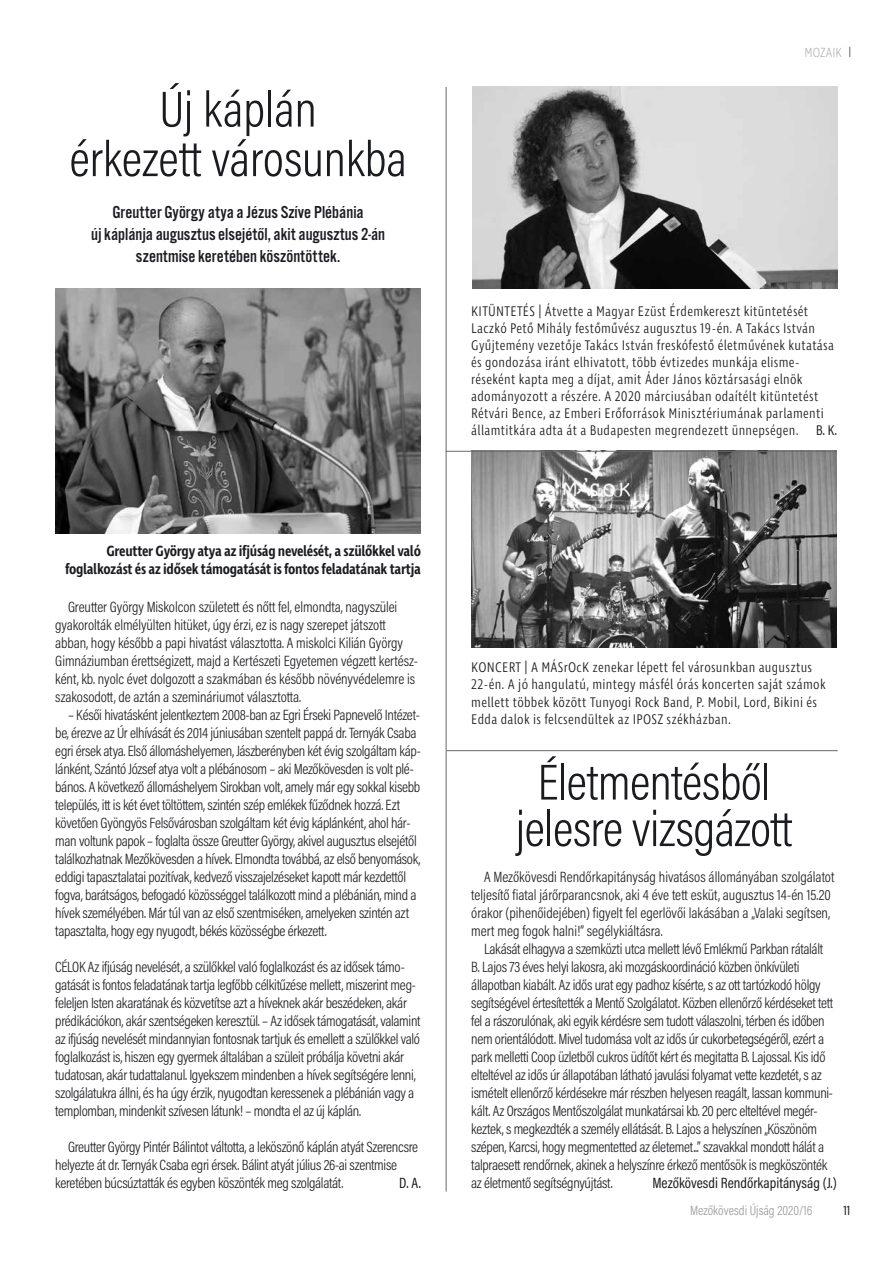
<style>
.page{position:relative;width:893px;height:1263px;background:#fff}
.page>*{position:absolute;margin:0;border:0;box-sizing:border-box;transform-origin:0 0}
.t1{font:300 51px/49.5px "Acumin Pro Cond";letter-spacing:-.01em;color:#1b1c20;text-align:center}
.t2{font:18px/21.6px "Alternate Got No 3 D";color:#1b1c20;text-align:center}
.t3{font:300 15px/18px "Acumin Pro Cond";letter-spacing:-.02em;color:#1b1c20}
.t4{font:300 15px/18px "Acumin Pro Cond";color:#1b1c20}
.t5{font:600 15px/18px "Ingra Cd";letter-spacing:-.02em;color:#1b1c20;text-align:right}
.t6{font:15px "Acumin Pro Cond";color:#1b1c20}
.t7{font:300 14.25px/17.1px "Ingra Cd";letter-spacing:.02em;color:#1b1c20}
.t8{font:14.25px "Acumin Pro Cond";color:#1b1c20}
.t9{font:300 13.5px "Acumin Pro Cond";color:#98989c}
.t10{font:200 13.5px "Ingra Cd";color:#98989c}
.t11{font:13.5px "Acumin Pro Cond";color:#1b1c20}
</style>
<div class="page">
<img style="left:55px;top:289px;width:366px;height:245px">
<hr style="left:446px;top:87px;width:1px;height:1104px;background:#68676c">
<img style="left:471px;top:452px;width:366px;height:195px">
<hr style="left:446px;top:750px;width:392px;height:1px;background:#68676c">
<img style="left:472px;top:86px;width:366px;height:203px">
<hr style="left:446px;top:451px;width:391px;height:1px;background:#68676c">
<h1 class="t1" style="left:70px;top:83px;width:339px">Új káplán<br>érkezett városunkba</h1>
<p class="t2" style="left:91px;top:202px;width:296px">Greutter György atya a Jézus Szíve Plébánia<br>új káplánja augusztus elsejétől, akit augusztus 2-án szentmise keretében köszöntöttek.</p>
<p class="t5" style="left:65px;top:542px;width:357px">Greutter György atya az ifjúság nevelését, a szülőkkel való foglalkozást és az idősek támogatását is fontos feladatának tartja</p>
<p class="t10" style="left:804px;top:44px;width:39px">MOZAIK</p>
<p class="t7" style="left:471px;top:303px;width:364px">KITÜNTETÉS | Átvette a Magyar Ezüst Érdemkereszt kitüntetését Laczkó Pető Mihály festőművész augusztus 19-én. A Takács István Gyűjtemény vezetője Takács István freskófestő életművének kutatása és gondozása iránt elhivatott, több évtizedes munkája elisme&shy;réseként kapta meg a díjat, amit Áder János köztársasági elnök adományozott a részére. A 2020 márciusában odaítélt kitüntetést Rétvári Bence, az Emberi Erőforrások Minisztériumának parlamenti államtitkára adta át a Budapesten megrendezett ünnepségen.</p>
<p class="t8" style="left:816px;top:421px;width:22px">B. K.</p>
<p class="t3" style="left:55px;top:598px;width:364px;text-indent:13px">Greutter György Miskolcon született és nőtt fel, elmondta, nagyszülei gyakorolták elmélyülten hitüket, úgy érzi, ez is nagy szerepet játszott abban, hogy később a papi hivatást választotta. A miskolci Kilián György Gimnáziumban érettségizett, majd a Kertészeti Egyetemen végzett kertész&shy;ként, kb. nyolc évet dolgozott a szakmában és később növényvédelemre is szakosodott, de aztán a szemináriumot választotta.</p>
<p class="t3" style="left:55px;top:706px;width:367px;text-indent:13px">– Késői hivatásként jelentkeztem 2008-ban az Egri Érseki Papnevelő Intézet&shy;be, érezve az Úr elhívását és 2014 júniusában szentelt pappá dr. Ternyák Csaba egri érsek atya. Első állomáshelyemen, Jászberényben két évig szolgáltam káp&shy;lánként, Szántó József atya volt a plébánosom – aki Mezőkövesden is volt plé&shy;bános. A következő állomáshelyem Sirokban volt, amely már egy sokkal kisebb település, itt is két évet töltöttem, szintén szép emlékek fűződnek hozzá. Ezt követően Gyöngyös Felsővárosban szolgáltam két évig káplánként, ahol hár&shy;man voltunk papok – foglalta össze Greutter György, akivel augusztus elsejétől találkozhatnak Mezőkövesden a hívek. Elmondta továbbá, az első benyomások, eddigi tapasztalatai pozitívak, kedvező visszajelzéseket kapott már kezdettől fogva, barátságos, befogadó közösséggel találkozott mind a plébánián, mind a hívek személyében. Már túl van az első szentmiséken, amelyeken szintén azt tapasztalta, hogy egy nyugodt, békés közösségbe érkezett.</p>
<p class="t3" style="left:55px;top:958px;width:367px">CÉLOK Az ifjúság nevelését, a szülőkkel való foglalkozást és az idősek támo&shy;gatását is fontos feladatának tartja legfőbb célkitűzése mellett, miszerint meg&shy;feleljen Isten akaratának és közvetítse azt a híveknek akár beszédeken, akár prédikációkon, akár szentségeken keresztül. – Az idősek támogatását, valamint az ifjúság nevelését mindannyian fontosnak tartjuk és emellett a szülőkkel való foglalkozást is, hiszen egy gyermek általában a szüleit próbálja követni akár tudatosan, akár tudattalanul. Igyekszem mindenben a hívek segítségére lenni, szolgálatukra állni, és ha úgy érzik, nyugodtan keressenek a plébánián vagy a templomban, mindenkit szívesen látunk! – mondta el az új káplán.</p>
<p class="t3" style="left:55px;top:1138px;width:364px;text-indent:13px">Greutter György Pintér Bálintot váltotta, a leköszönő káplán atyát Szerencsre helyezte át dr. Ternyák Csaba egri érsek. Bálint atyát július 26-ai szentmise keretében búcsúztatták és egyben köszönték meg szolgálatát.</p>
<p class="t7" style="left:471px;top:660px;width:356px">KONCERT | A MÁSrOcK zenekar lépett fel városunkban augusztus 22-én. A jó hangulatú, mintegy másfél órás koncerten saját számok mellett többek között Tunyogi Rock Band, P. Mobil, Lord, Bikini és Edda dalok is felcsendültek az IPOSZ székházban.</p>
<h1 class="t1" style="left:516px;top:758px;width:278px;line-height:46.5px">Életmentésből jelesre vizsgázott</h1>
<p class="t4" style="left:471px;top:868px;width:365px;text-indent:13px">A Mezőkövesdi Rendőrkapitányság hivatásos állományában szolgálatot teljesítő fiatal járőrparancsnok, aki 4 éve tett esküt, augusztus 14-én 15.20 órakor (pihenőidejében) figyelt fel egerlövői lakásában a „Valaki segítsen, mert meg fogok halni!” segélykiáltásra.</p>
<p class="t3" style="left:471px;top:940px;width:363px;text-indent:13px">Lakását elhagyva a szemközti utca mellett lévő Emlékmű Parkban rátalált B. Lajos 73 éves helyi lakosra, aki mozgáskoordináció közben önkívületi állapotban kiabált. Az idős urat egy padhoz kísérte, s az ott tartózkodó hölgy segítségével értesítették a Mentő Szolgálatot. Közben ellenőrző kérdéseket tett fel a rászorulónak, aki egyik kérdésre sem tudott válaszolni, térben és időben nem orientálódott. Mivel tudomása volt az idős úr cukorbetegségéről, ezért a park melletti Coop üzletből cukros üdítőt kért és megitatta B. Lajossal. Kis idő elteltével az idős úr állapotában látható javulási folyamat vette kezdetét, s az ismételt ellenőrző kérdésekre már részben helyesen reagált, lassan kommuni&shy;kált. Az Országos Mentőszolgálat munkatársai kb. 20 perc elteltével megér&shy;keztek, s megkezdték a személy ellátását. B. Lajos a helyszínen „Köszönöm szépen, Karcsi, hogy megmentetted az életemet...” szavakkal mondott hálát a talpraesett rendőrnek, akinek a helyszínre érkező mentősök is megköszönték</p>
<p class="t6" style="left:399px;top:1173px;width:23px">D. A.</p>
<p class="t3" style="left:471px;top:1174px;width:143px">az életmentő segítségnyújtást.</p>
<p class="t6" style="left:652px;top:1173px;width:186px">Mezőkövesdi Rendőrkapitányság (J.)</p>
<p class="t9" style="left:690px;top:1202px;width:124px">Mezőkövesdi Újság 2020/16</p>
<p class="t11" style="left:843px;top:1202px;width:8px">11</p>
</div>
